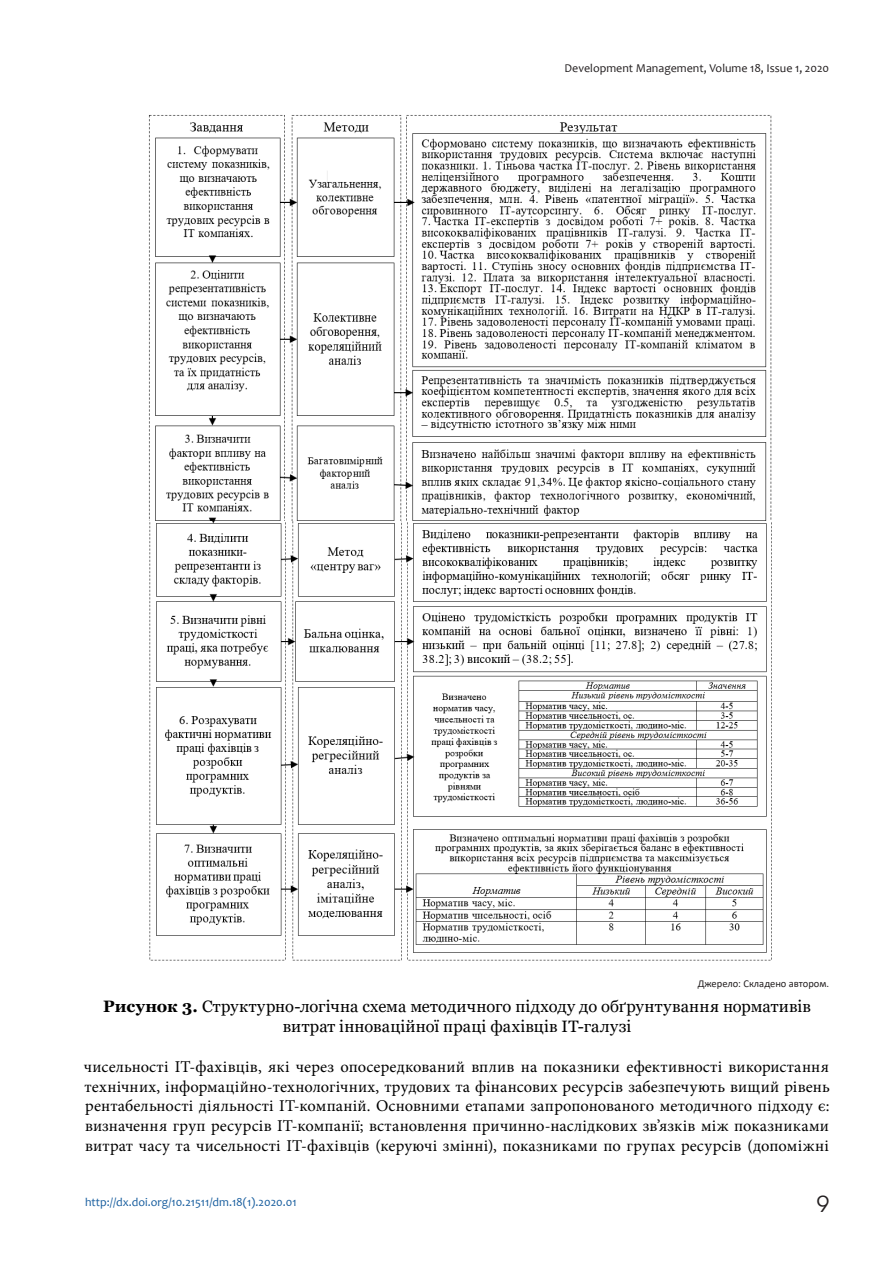
<style>
.page{position:relative;width:893px;height:1263px;background:#fff}
.page>*{position:absolute;margin:0;border:0;box-sizing:border-box;transform-origin:0 0}
.t1{font:22.5px "Avant Garde Gothic C";color:#231f20}
.t2{font:16.5px/19.8px "Minion Pro";letter-spacing:.015em;color:#000;text-align:justify}
.t3{font:16.5px/19.8px "Georgia";letter-spacing:.01em;color:#000;text-align:center}
.t4{font:12px "Candara";color:#175d9e}
.t5{font:12px "Candara";color:#231f20}
.t6{font:10.5px "Calibri";color:#231f20}
.s1{font-weight:700}
</style>
<div class="page">
<img style="left:149px;top:115px;width:623px;height:407px">
<img style="left:149px;top:522px;width:623px;height:439px">
<p class="t5" style="left:564px;top:64px;width:266px">Development Management, Volume 18, Issue 1, 2020</p>
<p class="t6" style="left:698px;top:976px;width:133px">Джерело: Складено автором.</p>
<p class="t3" style="left:103px;top:997px;width:710px"><span class="s1">Рисунок 3.</span> Структурно-логічна схема методичного підходу до обґрунтування нормативів витрат інноваційної праці фахівців ІТ-галузі</p>
<p class="t2" style="left:84px;top:1058px;width:747px">чисельності ІТ-фахівців, які через опосередкований вплив на показники ефективності використання технічних, інформаційно-технологічних, трудових та фінансових ресурсів забезпечують вищий рівень рентабельності діяльності ІТ-компаній. Основними етапами запропонованого методичного підходу є: визначення груп ресурсів ІТ-компанії; встановлення причинно-наслідкових зв’язків між показниками витрат часу та чисельності ІТ-фахівців (керуючі змінні), показниками по групах ресурсів (допоміжні</p>
<p class="t4" style="left:85px;top:1197px;width:213px">http://dx.doi.org/10.21511/dm.18(1).2020.01</p>
<h1 class="t1" style="left:817px;top:1191px;width:14px">9</h1>
</div>
